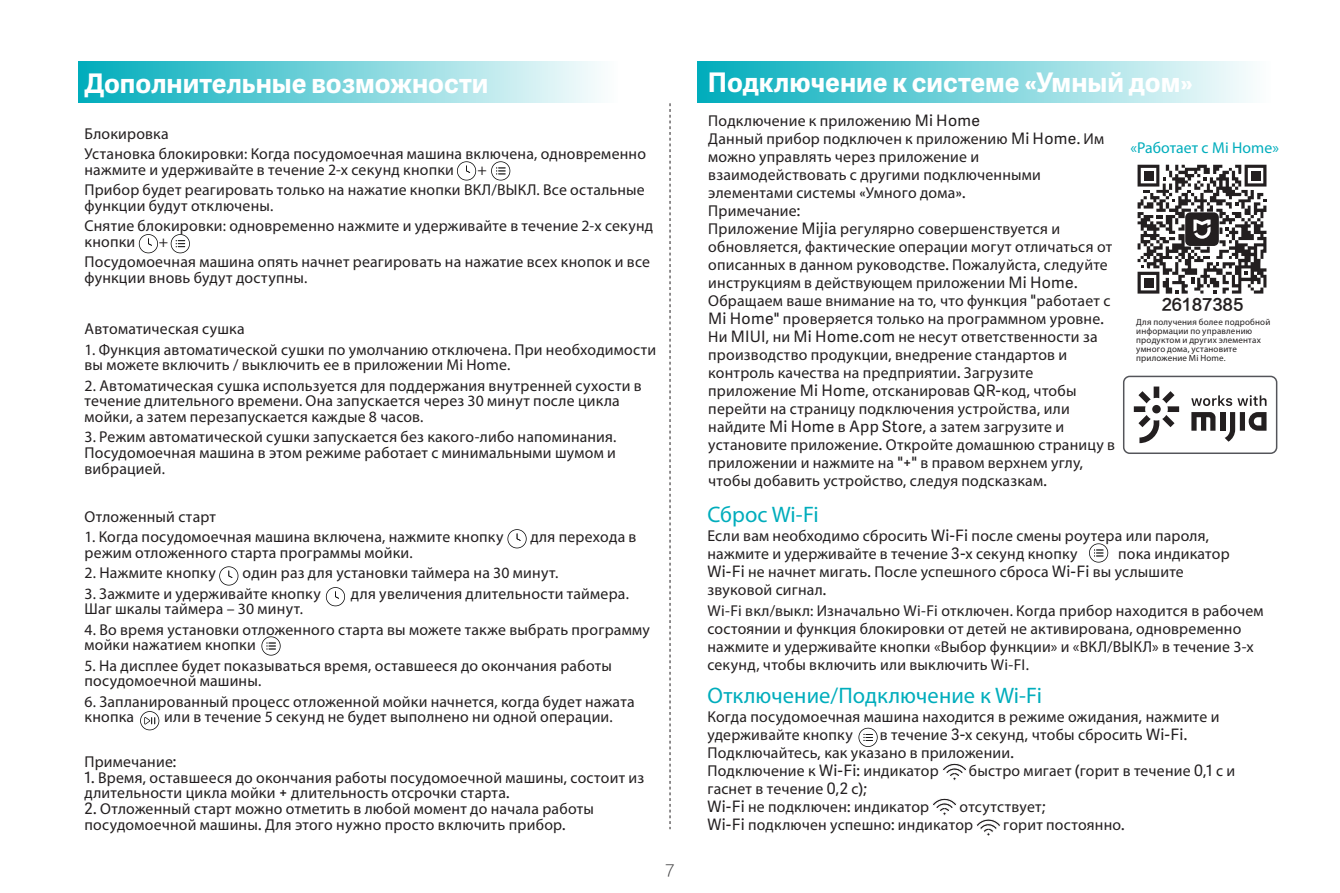
<style>
.page{position:relative;width:1340px;height:893px;background:#fff}
.page>*{position:absolute;margin:0;border:0;box-sizing:border-box;transform-origin:0 0}
.t1{font:700 27px "Adelle Sans CYR";color:#fff}
.t2{font:22.5px "Myriad Pro";letter-spacing:.005em;color:#00adbc}
.t3{font:15.75px/18px "Myriad Pro";letter-spacing:.015em;color:#231f20}
.t4{font:15.75px "Myriad Pro";letter-spacing:.005em;color:#00adbc}
.t5{font:15.75px "FZLTZHK GBK1 0";letter-spacing:-.005em;color:#231f20}
.t6{font:15.75px "FZLTXHK GBK1 0";color:#3e3e3f}
.t7{font:9px/9px "Myriad Pro";letter-spacing:.02em;color:#231f20}
.s1{font-family:"Adelle Sans ARA"}
</style>
<div class="page">
<svg style="left:669px;top:103px;width:1px;height:726px"></svg>
<svg style="left:261px;top:636px;width:19px;height:20px"></svg>
<svg style="left:140px;top:711px;width:19px;height:19px"></svg>
<svg style="left:491px;top:161px;width:19px;height:19px"></svg>
<svg style="left:171px;top:234px;width:19px;height:19px"></svg>
<svg style="left:457px;top:161px;width:19px;height:19px"></svg>
<svg style="left:507px;top:529px;width:19px;height:19px"></svg>
<svg style="left:219px;top:566px;width:19px;height:19px"></svg>
<svg style="left:326px;top:587px;width:19px;height:19px"></svg>
<svg style="left:139px;top:234px;width:19px;height:19px"></svg>
<svg style="left:1191px;top:412px;width:24px;height:19px"></svg>
<div style="left:1220px;top:412px;width:5px;height:19px;background:#231f20"></div>
<svg style="left:1224px;top:412px;width:42px;height:30px"></svg>
<svg style="left:1191px;top:395px;width:75px;height:11px"></svg>
<svg style="left:1133px;top:387px;width:46px;height:56px"></svg>
<div style="left:1122px;top:376px;width:155px;height:78px;border:1px solid #54555a;border-radius:6px"></div>
<svg style="left:1137px;top:165px;width:129px;height:129px"></svg>
<svg style="left:942px;top:763px;width:25px;height:17px"></svg>
<svg style="left:932px;top:798px;width:25px;height:17px"></svg>
<svg style="left:976px;top:819px;width:25px;height:17px"></svg>
<svg style="left:858px;top:728px;width:19px;height:19px"></svg>
<svg style="left:1089px;top:543px;width:19px;height:20px"></svg>
<div style="left:78px;top:62px;width:539px;height:40px;background:linear-gradient(to right,#00acbb,#fcfefe)"></div>
<div style="left:697px;top:62px;width:573px;height:40px;background:linear-gradient(to right,#00acbb,#fdfefe)"></div>
<h1 class="t1" style="left:84px;top:63px;width:405px">Дополнительные возможности</h1>
<h1 class="t1" style="left:708px;top:63px;width:486px">Подключение к системе «Умный дом»</h1>
<p class="t3" style="left:85px;top:123px;width:563px;line-height:20.2px">Блокировка<br>Установка блокировки: Когда посудомоечная машина включена, одновременно</p>
<p class="t3" style="left:85px;top:161px;width:371px">нажмите и удерживайте в течение 2-х секунд кнопки</p>
<p class="t3" style="left:85px;top:159px;width:562px;line-height:20.2px;text-indent:393px">+<br>Прибор будет реагировать только на нажатие кнопки ВКЛ/ВЫКЛ. Все остальные</p>
<p class="t3" style="left:85px;top:195px;width:570px;line-height:20.2px">функции будут отключены.<br>Снятие блокировки: одновременно нажмите и удерживайте в течение 2-х секунд</p>
<p class="t3" style="left:85px;top:233px;width:52px">кнопки</p>
<p class="t3" style="left:85px;top:231px;width:567px;line-height:20.2px;text-indent:74px">+<br>Посудомоечная машина опять начнет реагировать на нажатие всех кнопок и все</p>
<p class="t3" style="left:85px;top:269px;width:224px">функции вновь будут доступны.</p>
<p class="t3" style="left:85px;top:320px;width:162px">Автоматическая сушка</p>
<p class="t3" style="left:85px;top:341px;width:573px;line-height:15.8px">1. Функция автоматической сушки по умолчанию отключена. При необходимости вы можете включить / выключить ее в приложении Mi Home.</p>
<p class="t3" style="left:85px;top:377px;width:558px;line-height:15.8px">2. Автоматическая сушка используется для поддержания внутренней сухости в течение длительного времени. Она запускается через 30 минут после цикла мойки, а затем перезапускается каждые 8 часов.</p>
<p class="t3" style="left:85px;top:429px;width:533px;line-height:15.8px;text-align:justify">3. Режим автоматической сушки запускается без какого-либо напоминания.<br>Посудомоечная машина в этом режиме работает с минимальными шумом и вибрацией.</p>
<p class="t3" style="left:85px;top:507px;width:133px">Отложенный старт</p>
<p class="t3" style="left:85px;top:528px;width:420px">1. Когда посудомоечная машина включена, нажмите кнопку</p>
<p class="t3" style="left:530px;top:528px;width:108px">для перехода в</p>
<p class="t3" style="left:85px;top:543px;width:329px">режим отложенного старта программы мойки.</p>
<p class="t3" style="left:85px;top:564px;width:133px">2. Нажмите кнопку</p>
<p class="t3" style="left:243px;top:564px;width:317px">один раз для установки таймера на 30 минут.</p>
<p class="t3" style="left:85px;top:584px;width:238px">3. Зажмите и удерживайте кнопку</p>
<p class="t3" style="left:351px;top:584px;width:279px">для увеличения длительности таймера.</p>
<p class="t3" style="left:85px;top:600px;width:220px">Шаг шкалы таймера – 30 минут.</p>
<p class="t3" style="left:85px;top:621px;width:567px;line-height:15.8px">4. Во время установки отложенного старта вы можете также выбрать программу мойки нажатием кнопки</p>
<p class="t3" style="left:85px;top:657px;width:529px;line-height:15.8px">5. На дисплее будет показываться время, оставшееся до окончания работы посудомоечной машины.</p>
<p class="t3" style="left:85px;top:693px;width:551px;line-height:15.8px">6. Запланированный процесс отложенной мойки начнется, когда будет нажата кнопка</p>
<p class="t3" style="left:164px;top:708px;width:450px">или в течение 5 секунд не будет выполнено ни одной операции.</p>
<p class="t3" style="left:85px;top:752px;width:93px">Примечание<span class="s1">:</span></p>
<p class="t3" style="left:85px;top:769px;width:561px;line-height:15.8px"><span class="s1">1.</span> Время<span class="s1">,</span> оставшееся до окончания работы посудомоечной машины<span class="s1">,</span> состоит из длительности цикла мойки <span class="s1">+</span> длительность отсрочки старта<span class="s1">.</span></p>
<p class="t3" style="left:84px;top:801px;width:511px;line-height:15.8px"><span class="s1">2.</span> Отложенный старт можно отметить в любой момент до начала работы посудомоечной машины<span class="s1">.</span> Для этого нужно просто включить прибор<span class="s1">.</span></p>
<p class="t6" style="left:665px;top:862px;width:11px">7</p>
<p class="t3" style="left:708px;top:112px;width:408px">Подключение к приложению <span class="s1">Mi Home<br></span>Данный прибор подключен к приложению <span class="s1">Mi Home.</span> Им можно управлять через приложение и взаимодействовать с другими подключенными элементами системы <span class="s1">«</span>Умного дома<span class="s1">».<br></span>Примечание<span class="s1">:<br></span>Приложение <span class="s1">Mijia</span> регулярно совершенствуется и обновляется<span class="s1">,</span> фактические операции могут отличаться от описанных в данном руководстве<span class="s1">.</span> Пожалуйста<span class="s1">,</span> следуйте инструкциям в действующем приложении <span class="s1">Mi Home.<br></span>Обращаем ваше внимание на то<span class="s1">,</span> что функция <span class="s1">"</span>работает с <span class="s1">Mi Home"</span> проверяется только на программном уровне<span class="s1">.<br></span>Ни <span class="s1">MIUI,</span> ни <span class="s1">Mi Home.com</span> не несут ответственности за производство продукции<span class="s1">,</span> внедрение стандартов и контроль качества на предприятии<span class="s1">.</span> Загрузите приложение <span class="s1">Mi Home,</span> отсканировав <span class="s1">QR-</span>код<span class="s1">,</span> чтобы перейти на страницу подключения устройства<span class="s1">,</span> или найдите <span class="s1">Mi Home</span> в <span class="s1">App Store,</span> а затем загрузите и установите приложение<span class="s1">.</span> Откройте домашнюю страницу в приложении и нажмите на <span class="s1">"+"</span> в правом верхнем углу<span class="s1">, </span>чтобы добавить устройство<span class="s1">,</span> следуя подсказкам<span class="s1">.</span></p>
<h2 class="t2" style="left:707px;top:500px;width:113px">Сброс Wi-Fi</h2>
<p class="t4" style="left:1130px;top:138px;width:150px">«Работает с Mi Home»</p>
<p class="t5" style="left:1161px;top:296px;width:83px">26187385</p>
<p class="t7" style="left:1136px;top:317px;width:136px">Для получения более подробной информации по управлению продуктом и других элементах умного дома, установите приложение Mi Home.</p>
<p class="t3" style="left:707px;top:527px;width:503px">Если вам необходимо сбросить <span class="s1">Wi-Fi</span> после смены роутера или пароля<span class="s1">, </span>нажмите и удерживайте в течение <span class="s1">3-</span>х секунд кнопку</p>
<p class="t3" style="left:707px;top:545px;width:524px;text-indent:411px">пока индикатор<br><span class="s1">Wi-Fi</span> не начнет мигать<span class="s1">.</span> После успешного сброса <span class="s1">Wi-Fi</span> вы услышите звуковой сигнал<span class="s1">.</span></p>
<p class="t3" style="left:707px;top:602px;width:557px">Wi-Fi вкл/выкл: Изначально Wi-Fi отключен. Когда прибор находится в рабочем состоянии и функция блокировки от детей не активирована, одновременно нажмите и удерживайте кнопки «Выбор функции» и «ВКЛ/ВЫКЛ» в течение 3-х секунд, чтобы включить или выключить Wi-FI.</p>
<h2 class="t2" style="left:707px;top:681px;width:336px">Отключение/Подключение к Wi-Fi</h2>
<p class="t3" style="left:707px;top:707px;width:513px">Когда посудомоечная машина находится в режиме ожидания<span class="s1">,</span> нажмите и удерживайте кнопку</p>
<p class="t3" style="left:707px;top:725px;width:481px;text-indent:172px">в течение <span class="s1">3-</span>х секунд<span class="s1">,</span> чтобы сбросить <span class="s1">Wi-Fi.<br></span>Подключайтесь<span class="s1">,</span> как указано в приложении<span class="s1">.<br></span>Подключение к <span class="s1">Wi-Fi:</span> индикатор</p>
<p class="t3" style="left:968px;top:761px;width:268px">быстро мигает <span class="s1">(</span>горит в течение <span class="s1">0,1</span> с и</p>
<p class="t3" style="left:707px;top:779px;width:223px">гаснет в течение <span class="s1">0,2</span> с<span class="s1">);<br>Wi-Fi</span> не подключен<span class="s1">:</span> индикатор</p>
<p class="t3" style="left:707px;top:797px;width:339px;text-indent:252px">отсутствует<span class="s1">;<br>Wi-Fi</span> подключен успешно<span class="s1">:</span> индикатор</p>
<p class="t3" style="left:1003px;top:815px;width:123px">горит постоянно<span class="s1">.</span></p>
</div>
